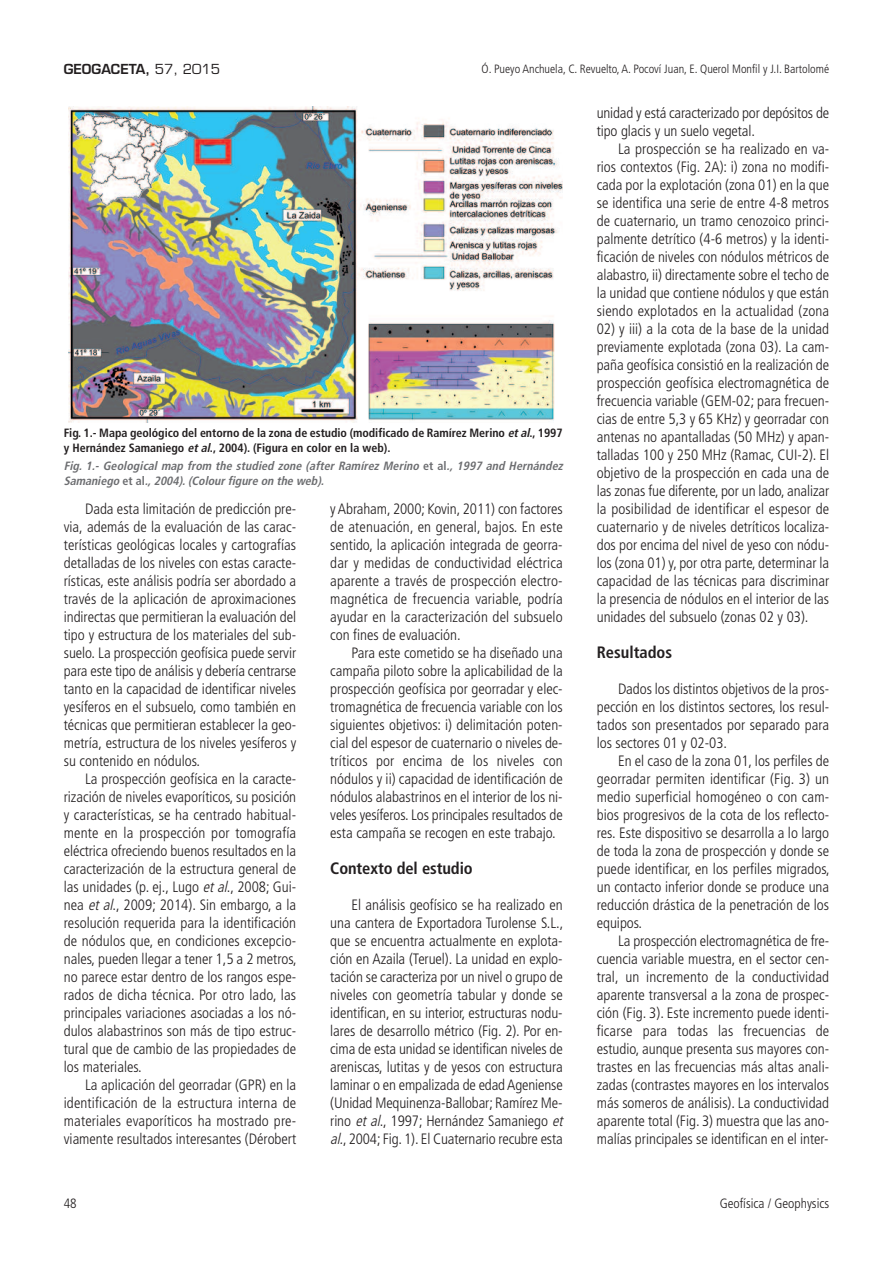
<style>
.page{position:relative;width:893px;height:1263px;background:#fff}
.page>*{position:absolute;margin:0;border:0;box-sizing:border-box;transform-origin:0 0}
.t1{font:700 condensed 16.5px "Frutiger";letter-spacing:-.005em;color:#231f20}
.t2{font:300 condensed 15px/18px "Frutiger";color:#231f20;text-align:justify}
.t3{font:300 condensed 13.5px "Frutiger";color:#231f20}
.t4{font:600 13.5px "Eurostile";color:#231f20}
.t5{font:700 condensed 12px/14.4px "Frutiger";letter-spacing:-.005em;color:#231f20}
.t6{font:italic 700 condensed 12px/14.4px "Frutiger";color:#6c6d70}
.t7{font:300 condensed 12px "Frutiger";color:#231f20}
.s1{font-weight:400}
.s2{font-style:italic}
.s3{font-style:normal}
</style>
<div class="page">
<img style="left:69px;top:106px;width:494px;height:317px">
<p class="t4" style="left:64px;top:64px;width:158px">GEOGACETA, <span class="s1">57, 2015</span></p>
<p class="t7" style="left:482px;top:64px;width:349px">Ó. Pueyo Anchuela, C. Revuelto, A. Pocoví Juan, E. Querol Monfil y J.I. Bartolomé</p>
<p class="t5" style="left:64px;top:427px;width:500px">Fig. 1.- Mapa geológico del entorno de la zona de estudio (modificado de Ramírez Merino <span class="s2">etal</span>., 1997 y Hernández Samaniego <span class="s2">etal</span>., 2004). (Figura en color en la web).</p>
<p class="t6" style="left:64px;top:460px;width:503px">Fig. 1.- Geological map from the studied zone (after Ramírez Merino <span class="s3">e t a l</span> ., 1997 and Hernández<br>Samaniego <span class="s3">e t a l</span> ., 2004). (Colour figure on the web).</p>
<p class="t2" style="left:64px;top:501px;width:234px;text-indent:21px">Dada esta limitación de predicción pre&shy;via, además de la evaluación de las carac&shy;terísticas geológicas locales y cartografías detalladas de los niveles con estas caracte&shy;rísticas, este análisis podría ser abordado a través de la aplicación de aproximaciones indirectas que permitieran la evaluación del tipo y estructura de los materiales del sub&shy;suelo. La prospección geofísica puede servir para este tipo de análisis y debería centrarse tanto en la capacidad de identificar niveles yesíferos en el subsuelo, como también en técnicas que permitieran establecer la geo&shy;metría, estructura de los niveles yesíferos y su contenido en nódulos.</p>
<p class="t2" style="left:64px;top:771px;width:234px;text-indent:21px">La prospección geofísica en la caracte&shy;rización de niveles evaporíticos, su posición y características, se ha centrado habitual&shy;mente en la prospección por tomografía eléctrica ofreciendo buenos resultados en la caracterización de la estructura general de las unidades (p. ej., Lugo <span class="s2">etal</span>., 2008; Gui&shy;nea <span class="s2">etal</span>., 2009; 2014). Sin embargo, a la resolución requerida para la identificación de nódulos que, en condiciones excepcio&shy;nales, pueden llegar a tener 1,5 a 2 metros, no parece estar dentro de los rangos espe&shy;rados de dicha técnica. Por otro lado, las principales variaciones asociadas a los nó&shy;dulos alabastrinos son más de tipo estruc&shy;tural que de cambio de las propiedades de los materiales.</p>
<p class="t2" style="left:64px;top:1077px;width:234px;text-indent:21px">La aplicación del georradar (GPR) en la identificación de la estructura interna de materiales evaporíticos ha mostrado pre&shy;viamente resultados interesantes (Dérobert</p>
<p class="t2" style="left:330px;top:501px;width:234px">y Abraham, 2000; Kovin, 2011) con factores de atenuación, en general, bajos. En este sentido, la aplicación integrada de georra&shy;dar y medidas de conductividad eléctrica aparente a través de prospección electro&shy;magnética de frecuencia variable, podría ayudar en la caracterización del subsuelo con fines de evaluación.</p>
<p class="t2" style="left:330px;top:645px;width:234px;text-indent:21px">Para este cometido se ha diseñado una campaña piloto sobre la aplicabilidad de la prospección geofísica por georradar y elec&shy;tromagnética de frecuencia variable con los siguientes objetivos: i) delimitación poten&shy;cial del espesor de cuaternario o niveles de&shy;tríticos por encima de los niveles con nódulos y ii) capacidad de identificación de nódulos alabastrinos en el interior de los ni&shy;veles yesíferos. Los principales resultados de esta campaña se recogen en este trabajo.</p>
<p class="t1" style="left:330px;top:861px;width:144px">Contexto del estudio</p>
<p class="t2" style="left:330px;top:897px;width:237px;text-align:left;text-indent:21px">El análisis geofísico se ha realizado en una cantera de Exportadora Turolense S.L., que se encuentra actualmente en explota&shy;ción en Azaila (Teruel). La unidad en explo&shy;tación se caracteriza por un nivel o grupo de niveles con geometría tabular y donde se identifican, en su interior, estructuras nodu&shy;lares de desarrollo métrico (Fig. 2). Por en&shy;cima de esta unidad se identifican niveles de areniscas, lutitas y de yesos con estructura laminar o en empalizada de edadAgeniense (Unidad Mequinenza-Ballobar; Ramírez Me&shy;rino <span class="s2">etal</span>., 1997; Hernández Samaniego <span class="s2">et al.</span>, 2004; Fig. 1). El Cuaternario recubre esta</p>
<p class="t2" style="left:597px;top:105px;width:234px">unidad y está caracterizado por depósitos de tipo glacis y un suelo vegetal.</p>
<p class="t2" style="left:597px;top:141px;width:234px;text-indent:21px">La prospección se ha realizado en va&shy;rios contextos (Fig. 2A): i) zona no modifi&shy;cada por la explotación (zona 01) en la que se identifica una serie de entre 4-8 metros de cuaternario, un tramo cenozoico princi&shy;palmente detrítico (4-6 metros) y la identi&shy;ficación de niveles con nódulos métricos de alabastro, ii) directamente sobre el techo de la unidad que contiene nódulos y que están siendo explotados en la actualidad (zona</p>
<p class="t2" style="left:597px;top:321px;width:234px">02) y iii) a la cota de la base de la unidad previamente explotada (zona 03). La cam&shy;paña geofísica consistió en la realización de prospección geofísica electromagnética de frecuencia variable (GEM-02; para frecuen&shy;cias de entre 5,3 y 65 KHz) y georradar con antenas no apantalladas (50 MHz) y apan&shy;talladas 100 y 250 MHz (Ramac, CUI-2). El objetivo de la prospección en cada una de las zonas fue diferente, por un lado, analizar la posibilidad de identificar el espesor de cuaternario y de niveles detríticos localiza&shy;dos por encima del nivel de yeso con nódu&shy;los (zona 01) y, por otra parte, determinar la capacidad de las técnicas para discriminar la presencia de nódulos en el interior de las unidades del subsuelo (zonas 02 y 03).</p>
<p class="t1" style="left:597px;top:645px;width:77px">Resultados</p>
<p class="t2" style="left:597px;top:681px;width:234px;text-indent:21px">Dados los distintos objetivos de la pros&shy;pección en los distintos sectores, los resul&shy;tados son presentados por separado para los sectores 01 y 02-03.</p>
<p class="t2" style="left:597px;top:753px;width:234px;text-indent:21px">En el caso de la zona 01, los perfiles de georradar permiten identificar (Fig. 3) un medio superficial homogéneo o con cam&shy;bios progresivos de la cota de los reflecto&shy;res. Este dispositivo se desarrolla a lo largo de toda la zona de prospección y donde se puede identificar, en los perfiles migrados, un contacto inferior donde se produce una reducción drástica de la penetración de los equipos.</p>
<p class="t2" style="left:597px;top:933px;width:234px;text-indent:21px">La prospección electromagnética de fre&shy;cuencia variable muestra, en el sector cen&shy;tral, un incremento de la conductividad aparente transversal a la zona de prospec&shy;ción (Fig. 3). Este incremento puede identi&shy;ficarse para todas las frecuencias de estudio, aunque presenta sus mayores con&shy;trastes en las frecuencias más altas anali&shy;zadas (contrastes mayores en los intervalos más someros de análisis). La conductividad aparente total (Fig. 3) muestra que las ano&shy;malías principales se identifican en el inter-</p>
<p class="t3" style="left:64px;top:1198px;width:14px">48</p>
<p class="t3" style="left:720px;top:1198px;width:111px">Geofísica / Geophysics</p>
</div>
